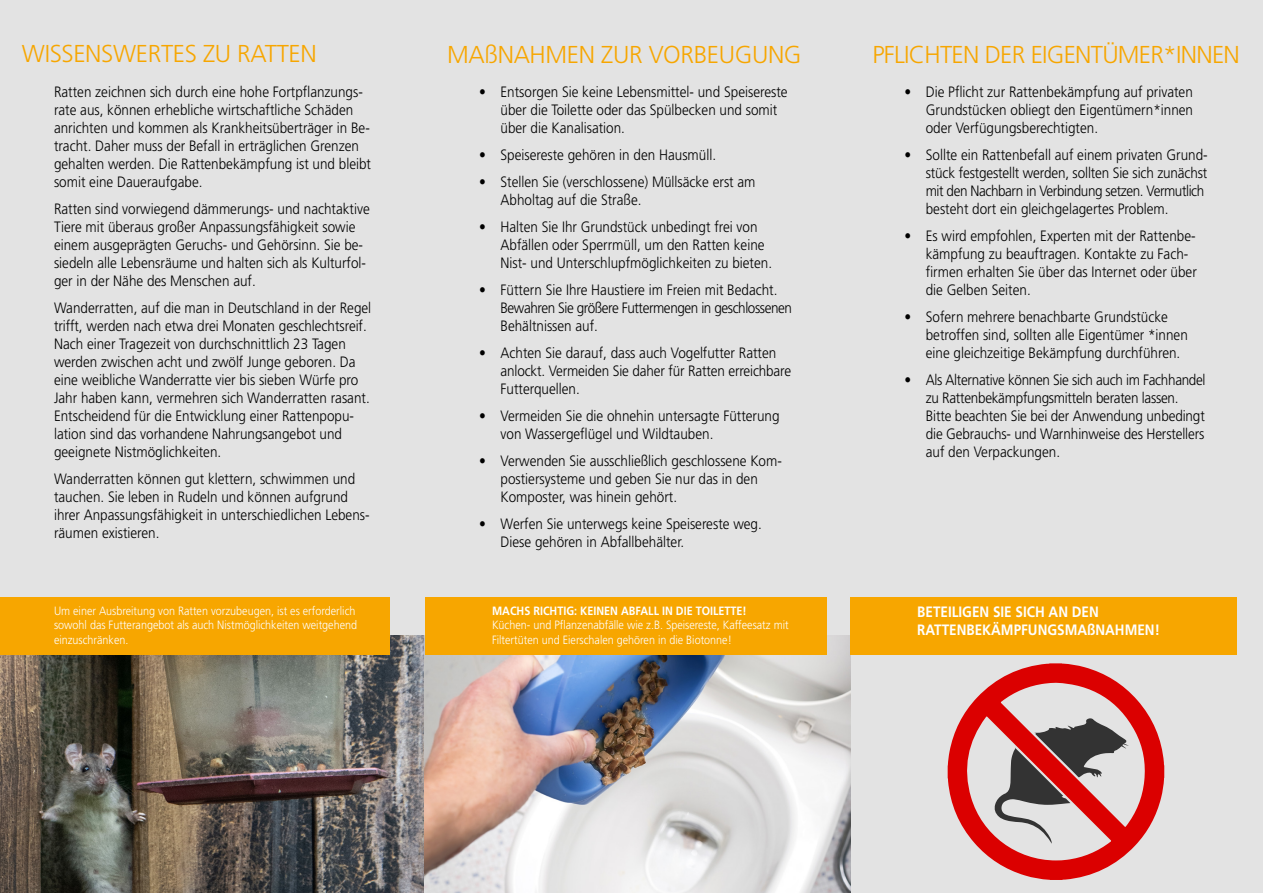
<style>
.page{position:relative;width:1263px;height:893px;background:#e3e3e3}
.page>*{position:absolute;margin:0;border:0;box-sizing:border-box;transform-origin:0 0}
.t1{font:300 24.45px "Frutiger LT Pro";letter-spacing:-.015em;color:#f7a600}
.t2{font:300 15px/18px "Frutiger LT Pro";color:#000;scale:.9 1}
.t3{font:300 15px/18px "Frutiger LT Pro";letter-spacing:-.03em;color:#000;scale:.9 1}
.t4{font:700 15px "Frutiger LT Pro";color:#fff;scale:.9 1}
.t5{font:300 12px/14.4px "Frutiger LT Pro";color:#fff;scale:.9 1}
.t6{font:700 12px "Frutiger LT Pro";color:#fff;scale:.9 1}
</style>
<div class="page">
<img style="left:0;top:636px;width:850px;height:257px">
<div style="left:0;top:597px;width:389px;height:58px;background:#f7a600"></div>
<div style="left:425px;top:597px;width:402px;height:58px;background:#f7a600"></div>
<svg style="left:948px;top:663px;width:216px;height:217px"></svg>
<svg style="left:994px;top:718px;width:135px;height:126px"></svg>
<div style="left:850px;top:597px;width:387px;height:58px;background:#f7a600"></div>
<p class="t1" style="left:22px;top:40px;width:296px">WISSENSWERTES ZU RATTEN</p>
<p class="t1" style="left:447px;top:40px;width:356px">MAßNAHMEN ZUR VORBEUGUNG</p>
<p class="t1" style="left:872px;top:40px;width:369px">PFLICHTEN DER EIGENTÜMER*INNEN</p>
<p class="t2" style="left:54px;top:83px;width:354px">Ratten zeichnen sich durch eine hohe Fortpflanzungs&shy;rate aus, können erhebliche wirtschaftliche Schäden anrichten und kommen als Krankheitsüberträger in Be&shy;tracht. Daher muss der Befall in erträglichen Grenzen gehalten werden. Die Rattenbekämpfung ist und bleibt somit eine Daueraufgabe.</p>
<p class="t2" style="left:54px;top:200px;width:352px">Ratten sind vorwiegend dämmerungs- und nachtaktive Tiere mit überaus großer Anpassungsfähigkeit sowie einem ausgeprägten Geruchs- und Gehörsinn. Sie be&shy;siedeln alle Lebensräume und halten sich als Kulturfol&shy;ger in der Nähe des Menschen auf.</p>
<p class="t2" style="left:54px;top:299px;width:354px">Wanderratten, auf die man in Deutschland in der Regel trifft, werden nach etwa drei Monaten geschlechtsreif.<br>Nach einer Tragezeit von durchschnittlich 23 Tagen werden zwischen acht und zwölf Junge geboren. Da eine weibliche Wanderratte vier bis sieben Würfe pro Jahr haben kann, vermehren sich Wanderratten rasant.<br>Entscheidend für die Entwicklung einer Rattenpopu&shy;lation sind das vorhandene Nahrungsangebot und geeignete Nistmöglichkeiten.</p>
<p class="t2" style="left:54px;top:470px;width:352px">Wanderratten können gut klettern, schwimmen und tauchen. Sie leben in Rudeln und können aufgrund ihrer Anpassungsfähigkeit in unterschiedlichen Lebens&shy;räumen existieren.</p>
<p class="t2" style="left:500px;top:83px;width:320px;text-indent:-21px">• Entsorgen Sie keine Lebensmittel- und Speisereste über die Toilette oder das Spülbecken und somit über die Kanalisation.</p>
<p class="t2" style="left:479px;top:146px;width:265px">• Speisereste gehören in den Hausmüll.</p>
<p class="t2" style="left:500px;top:173px;width:285px;text-indent:-21px">• Stellen Sie (verschlossene) Müllsäcke erst am<br>Abholtag auf die Straße.</p>
<p class="t2" style="left:500px;top:218px;width:303px;text-indent:-21px">• Halten Sie Ihr Grundstück unbedingt frei von<br>Abfällen oder Sperrmüll, um den Ratten keine<br>Nist- und Unterschlupfmöglichkeiten zu bieten.</p>
<p class="t2" style="left:500px;top:281px;width:325px;text-indent:-21px">• Füttern Sie Ihre Haustiere im Freien mit Bedacht.<br>Bewahren Sie größere Futtermengen in geschlossenen<br>Behältnissen auf.</p>
<p class="t2" style="left:500px;top:344px;width:324px;text-indent:-21px">• Achten Sie darauf, dass auch Vogelfutter Ratten anlockt. Vermeiden Sie daher für Ratten erreichbare<br>Futterquellen.</p>
<p class="t2" style="left:500px;top:407px;width:312px;text-indent:-21px">• Vermeiden Sie die ohnehin untersagte Fütterung von Wassergeflügel und Wildtauben.</p>
<p class="t2" style="left:479px;top:452px;width:338px">• Verwenden Sie ausschließlich geschlossene Kom-</p>
<p class="t2" style="left:500px;top:470px;width:287px">postiersysteme und geben Sie nur das in den<br>Komposter, was hinein gehört.</p>
<p class="t2" style="left:479px;top:515px;width:315px">• Werfen Sie unterwegs keine Speisereste weg.</p>
<p class="t2" style="left:500px;top:533px;width:206px">Diese gehören in Abfallbehälter.</p>
<p class="t2" style="left:926px;top:83px;width:299px;text-align:justify;text-indent:-21px">• Die Pflicht zur Rattenbekämpfung auf privaten Grundstücken obliegt den Eigentümern*innen oder Verfügungsberechtigten.</p>
<p class="t2" style="left:904px;top:146px;width:338px">• Sollte ein Rattenbefall auf einem privaten Grund-</p>
<p class="t2" style="left:926px;top:164px;width:314px">stück festgestellt werden, sollten Sie sich zunächst</p>
<p class="t3" style="left:926px;top:182px;width:311px">mit den Nachbarn in Verbindung setzen. Vermutlich besteht dort ein gleichgelagertes Problem.</p>
<p class="t2" style="left:926px;top:227px;width:303px;text-indent:-21px">• Es wird empfohlen, Experten mit der Rattenbe&shy;kämpfung zu beauftragen. Kontakte zu Fach&shy;firmen erhalten Sie über das Internet oder über die Gelben Seiten.</p>
<p class="t2" style="left:904px;top:308px;width:294px">• Sofern mehrere benachbarte Grundstücke</p>
<p class="t2" style="left:926px;top:326px;width:293px">betroffen sind, sollten alle Eigentümer *innen eine gleichzeitige Bekämpfung durchführen.</p>
<p class="t2" style="left:926px;top:371px;width:312px;text-indent:-21px">• Als Alternative können Sie sich auch im Fachhandel zu Rattenbekämpfungsmitteln beraten lassen.<br>Bitte beachten Sie bei der Anwendung unbedingt die Gebrauchs- und Warnhinweise des Herstellers auf den Verpackungen.</p>
<p class="t5" style="left:54px;top:604px;width:338px">Um einer Ausbreitung von Ratten vorzubeugen, ist es erforderlich sowohl das Futterangebot als auch Nistmöglichkeiten weitgehend einzuschränken.</p>
<p class="t6" style="left:492px;top:604px;width:285px">MACHS RICHTIG: KEINEN ABFALL IN DIE TOILETTE!</p>
<p class="t5" style="left:492px;top:618px;width:331px">Küchen- und Pflanzenabfälle wie z.B. Speisereste, Kaffeesatz mit<br>Filtertüten und Eierschalen gehören in die Biotonne!</p>
<p class="t4" style="left:917px;top:603px;width:203px">BETEILIGEN SIE SICH AN DEN</p>
<p class="t4" style="left:917px;top:621px;width:271px">RATTENBEKÄMPFUNGSMAßNAHMEN!</p>
</div>
